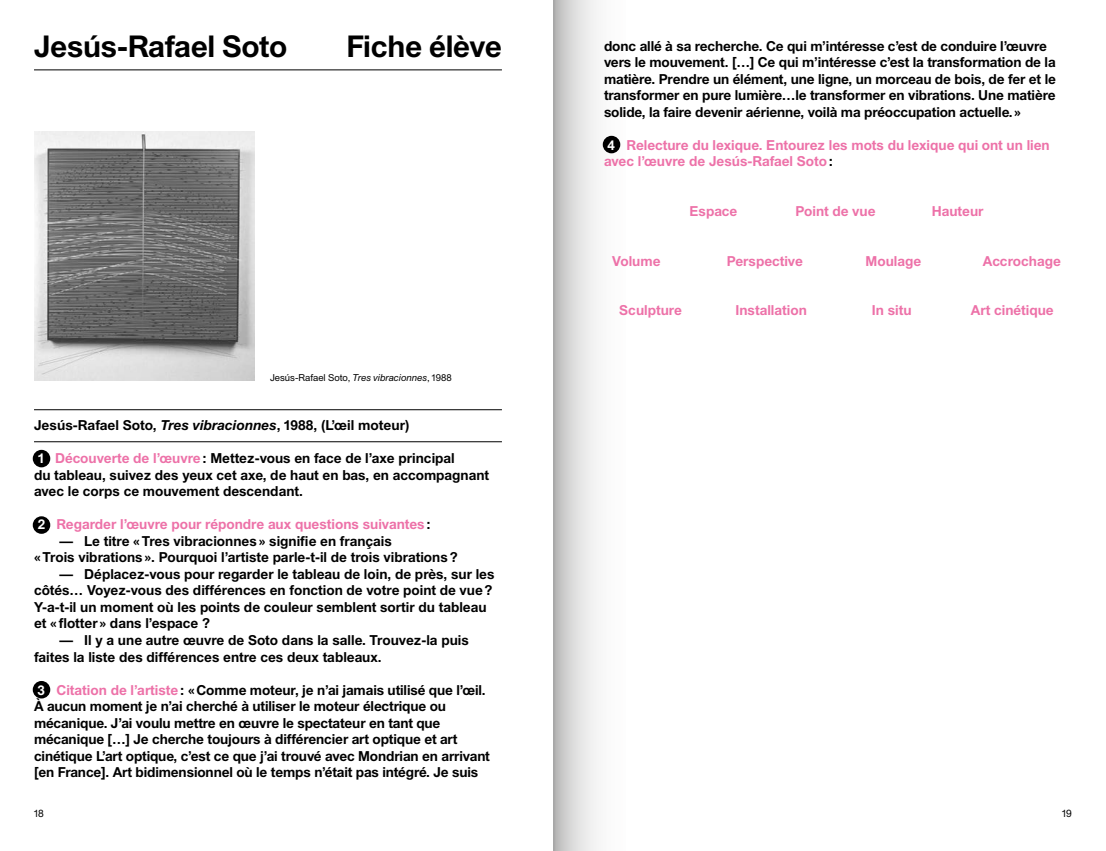
<style>
.page{position:relative;width:1106px;height:851px;background:#fff}
.page>*{position:absolute;margin:0;border:0;box-sizing:border-box;transform-origin:0 0}
.t1{font:700 30px "Union";letter-spacing:-.01em;color:#000}
.t2{font:700 13.8px/16.5px "Union";letter-spacing:-.01em;color:#000}
.t3{font:700 13.8px/16.5px "Union";color:#ed71a8}
.t4{font:10.35px "Union";color:#000}
.t5{font:9.6px "Union";color:#000}
.s1{font-style:italic}
.s2{font-size:13.5px;color:#fff}
.s3{color:#ed71a8}
.s4{color:#000}
</style>
<div class="page">
<svg style="left:553px;top:0;width:68px;height:850px"></svg>
<hr style="left:34px;top:409px;width:468px;height:1px;background:#000">
<hr style="left:34px;top:441px;width:468px;height:1px;background:#000">
<div style="left:33px;top:450px;width:17px;height:17px;background:#000;border-radius:50%"></div>
<div style="left:33px;top:516px;width:17px;height:17px;background:#000;border-radius:50%"></div>
<div style="left:33px;top:680px;width:17px;height:18px;background:#000;border-radius:50%"></div>
<hr style="left:34px;top:69px;width:468px;height:1px;background:#000">
<div style="left:603px;top:136px;width:17px;height:17px;background:#000;border-radius:50%"></div>
<img style="left:34px;top:131px;width:221px;height:250px">
<h1 class="t1" style="left:34px;top:28px;width:255px">Jesús-Rafael Soto</h1>
<h1 class="t1" style="left:346px;top:28px;width:157px">Fiche élève</h1>
<p class="t5" style="left:270px;top:372px;width:183px">Jesús-Rafael Soto, <span class="s1">Tres vibracionnes</span>, 1988</p>
<p class="t2" style="left:34px;top:417px;width:377px">Jesús-Rafael Soto, <span class="s1">Tres vibracionnes</span>, 1988, (L’œil moteur)</p>
<p class="t2" style="left:34px;top:450px;width:456px;text-indent:4px"><span class="s2">1</span> <span class="s3">Découverte de l’œuvre</span>: Mettez-vous en face de l’axe principal<br>du tableau, suivez des yeux cet axe, de haut en bas, en accompagnant avec le corps ce mouvement descendant.</p>
<p class="t3" style="left:38px;top:516px;width:394px"><span class="s2">2</span> Regarder l’œuvre pour répondre aux questions suivantes<span class="s4">:</span></p>
<p class="t2" style="left:34px;top:532px;width:425px;text-indent:26px">— Le titre «Tres vibracionnes» signifie en français<br>«Trois vibrations». Pourquoi l’artiste parle-t-il de trois vibrations?</p>
<p class="t2" style="left:34px;top:565px;width:462px;text-indent:26px">— Déplacez-vous pour regarder le tableau de loin, de près, sur les côtés… Voyez-vous des différences en fonction de votre point de vue?<br>Y-a-t-il un moment où les points de couleur semblent sortir du tableau et «flotter» dans l’espace ?</p>
<p class="t2" style="left:34px;top:631px;width:436px;text-indent:26px">— Il y a une autre œuvre de Soto dans la salle. Trouvez-la puis faites la liste des différences entre ces deux tableaux.</p>
<p class="t2" style="left:34px;top:681px;width:457px"><span class="s2">3</span> <span class="s3">Citation de l’artiste</span>: «Comme moteur, je n’ai jamais utilisé que l’œil.<br>À aucun moment je n’ai cherché à utiliser le moteur électrique ou mécanique. J’ai voulu mettre en œuvre le spectateur en tant que mécanique […] Je cherche toujours à différencier art optique et art cinétique L’art optique, c’est ce que j’ai trouvé avec Mondrian en arrivant [en France]. Art bidimensionnel où le temps n’était pas intégré. Je suis</p>
<p class="t2" style="left:604px;top:37px;width:453px">donc allé à sa recherche. Ce qui m’intéresse c’est de conduire l’œuvre vers le mouvement. […] Ce qui m’intéresse c’est la transformation de la matière. Prendre un élément, une ligne, un morceau de bois, de fer et le transformer en pure lumière…le transformer en vibrations. Une matière solide, la faire devenir aérienne, voilà ma préoccupation actuelle.»</p>
<p class="t3" style="left:604px;top:136px;width:447px"><span class="s2">4</span> Relecture du lexique. Entourez les mots du lexique qui ont un lien avec l’œuvre de Jesús-Rafael Soto<span class="s4">:</span></p>
<p class="t3" style="left:689px;top:203px;width:49px">Espace</p>
<p class="t3" style="left:795px;top:203px;width:82px">Point de vue</p>
<p class="t3" style="left:931px;top:203px;width:53px">Hauteur</p>
<p class="t3" style="left:612px;top:252px;width:50px">Volume</p>
<p class="t3" style="left:727px;top:252px;width:78px">Perspective</p>
<p class="t3" style="left:865px;top:252px;width:57px">Moulage</p>
<p class="t3" style="left:982px;top:252px;width:80px">Accrochage</p>
<p class="t3" style="left:619px;top:302px;width:64px">Sculpture</p>
<p class="t3" style="left:735px;top:302px;width:73px">Installation</p>
<p class="t3" style="left:872px;top:302px;width:41px">In situ</p>
<p class="t3" style="left:970px;top:302px;width:84px">Art cinétique</p>
<p class="t4" style="left:34px;top:807px;width:11px">18</p>
<p class="t4" style="left:1062px;top:807px;width:11px">19</p>
</div>
